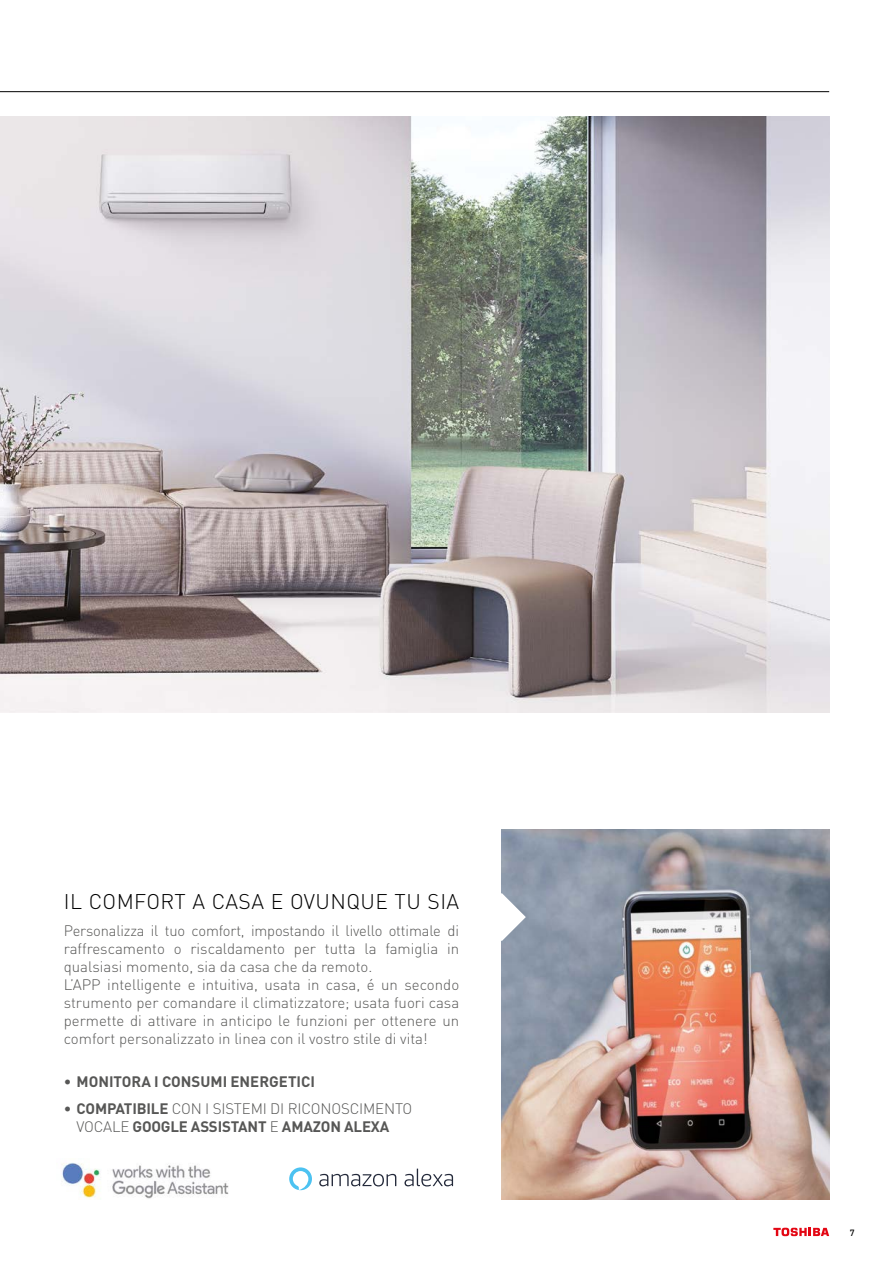
<style>
.page{position:relative;width:893px;height:1263px;background:#fff}
.page>*{position:absolute;margin:0;border:0;box-sizing:border-box;transform-origin:0 0}
.t1{font:300 21px "DIN Pro";letter-spacing:.02em;color:#000}
.t2{font:300 15px/18px "DIN Pro";color:#575756}
.t3{font:700 15px/18px "DIN Pro";letter-spacing:-.01em;color:#575756}
.t4{font:500 9px "DIN Pro";color:#000}
.s1{font-weight:500}
.s2{font-weight:300}
</style>
<div class="page">
<img style="left:0;top:117px;width:829px;height:595px">
<svg style="left:773px;top:1227px;width:56px;height:9px"></svg>
<hr style="left:0;top:91px;width:829px;height:1px;background:#000">
<img style="left:502px;top:829px;width:327px;height:370px">
<svg style="left:289px;top:1167px;width:23px;height:23px"></svg>
<svg style="left:319px;top:1174px;width:77px;height:12px"></svg>
<svg style="left:404px;top:1168px;width:49px;height:18px"></svg>
<img style="left:62px;top:1163px;width:167px;height:36px">
<svg style="left:501px;top:893px;width:25px;height:48px"></svg>
<h1 class="t1" style="left:64px;top:889px;width:397px">IL COMFORT A CASA E OVUNQUE TU SIA</h1>
<p class="t2" style="left:64px;top:921px;width:397px">Personalizza il tuo comfort, impostando il livello ottimale di raffrescamento o riscaldamento per tutta la famiglia in qualsiasi momento, sia da casa che da remoto.<br>L’APP intelligente e intuitiva, usata in casa, é un secondo strumento per comandare il climatizzatore; usata fuori casa permette di attivare in anticipo le funzioni per ottenere un comfort personalizzato in linea con il vostro stile di vita!</p>
<p class="t3" style="left:64px;top:1074px;width:253px"><span class="s1">•</span> MONITORA I CONSUMI ENERGETICI</p>
<p class="t3" style="left:77px;top:1100px;width:337px;text-indent:-13px"><span class="s1">•</span> COMPATIBILE <span class="s2">CON I SISTEMI DI RICONOSCIMENTO<br>VOCALE</span> GOOGLE ASSISTANT <span class="s2">E</span> AMAZON ALEXA</p>
<p class="t4" style="left:850px;top:1228px;width:6px">7</p>
</div>
